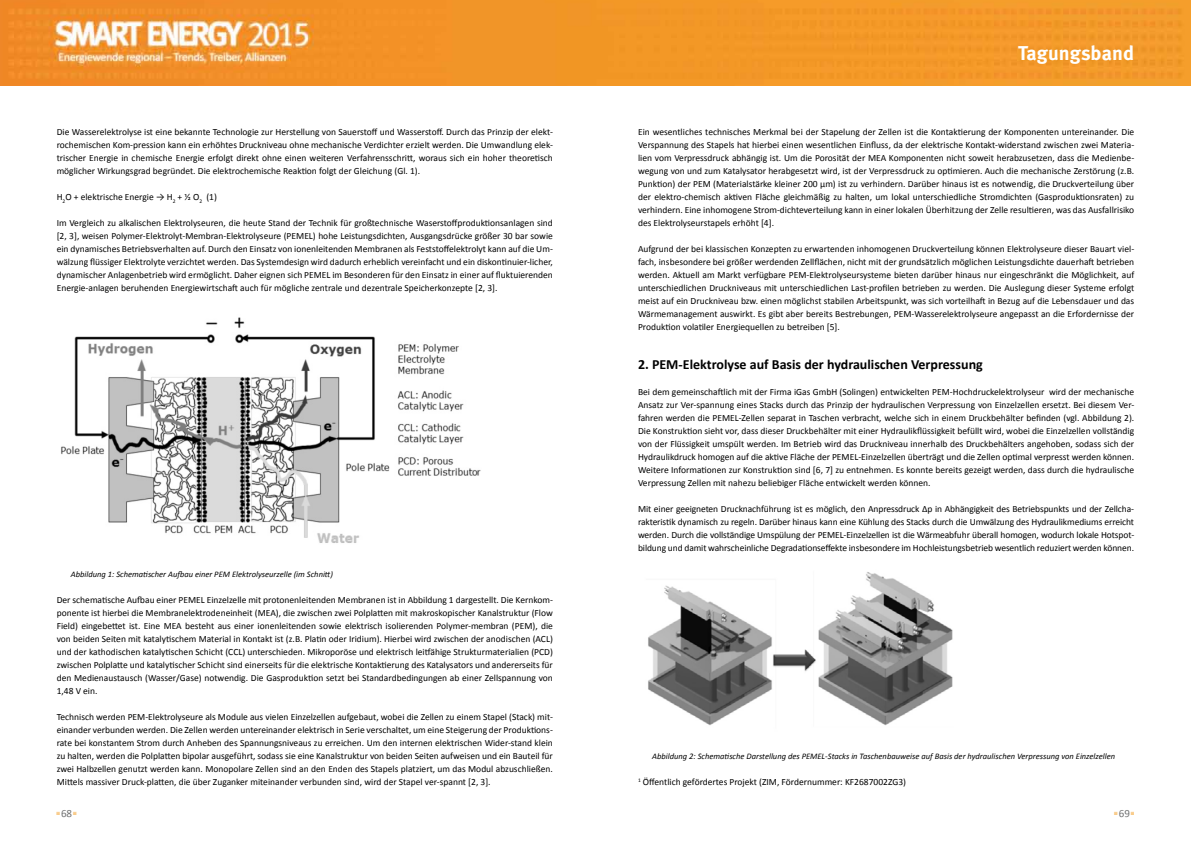
<style>
.page{position:relative;width:1191px;height:842px;background:#fff}
.page>*{position:absolute;margin:0;border:0;box-sizing:border-box;transform-origin:0 0}
.t1{font:35.5px "JD LED3";color:#f49f25}
.t2{font:20px "Meta Bold LF";letter-spacing:.005em;color:#fff}
.t3{font:700 14px "Calibri";color:#000}
.t4{font:11px "Calibri";color:#707172}
.t5{font:9.5px/13px "Calibri";color:#000;text-align:justify}
.t6{font:italic 8.5px "Calibri";color:#000}
</style>
<div class="page">
<img style="left:0;top:0;width:1191px;height:85px">
<img style="left:648px;top:572px;width:305px;height:154px">
<img style="left:61px;top:317px;width:420px;height:226px">
<p class="t5" style="left:57px;top:125px;width:498px">Die Wasserelektrolyse ist eine bekannte Technologie zur Herstellung von Sauerstoff und Wasserstoff. Durch das Prinzip der elekt&shy;rochemischen Kom-pression kann ein erhöhtes Druckniveau ohne mechanische Verdichter erzielt werden. Die Umwandlung elek&shy;trischer Energie in chemische Energie erfolgt direkt ohne einen weiteren Verfahrensschritt, woraus sich ein hoher theoretisch möglicher Wirkungsgrad begründet. Die elektrochemische Reaktion folgt der Gleichung (Gl. 1).</p>
<p class="t5" style="left:57px;top:190px;width:162px">H<sub>2</sub>O + elektrische Energie → H<sub>2</sub> + ½ O<sub>2</sub> (1)</p>
<p class="t5" style="left:57px;top:216px;width:498px">Im Vergleich zu alkalischen Elektrolyseuren, die heute Stand der Technik für großtechnische Waserstoffproduktionsanlagen sind [2, 3], weisen Polymer-Elektrolyt-Membran-Elektrolyseure (PEMEL) hohe Leistungsdichten, Ausgangsdrücke größer 30 bar sowie ein dynamisches Betriebsverhalten auf. Durch den Einsatz von ionenleitenden Membranen als Feststoffelektrolyt kann auf die Um&shy;wälzung flüssiger Elektrolyte verzichtet werden. Das Systemdesign wird dadurch erheblich vereinfacht und ein diskontinuier-licher, dynamischer Anlagenbetrieb wird ermöglicht. Daher eignen sich PEMEL im Besonderen für den Einsatz in einer auf fluktuierenden Energie-anlagen beruhenden Energiewirtschaft auch für mögliche zentrale und dezentrale Speicherkonzepte [2, 3].</p>
<p class="t6" style="left:71px;top:569px;width:263px">Abbildung 1: Schematischer Aufbau einer PEM Elektrolyseurzelle (im Schnitt)</p>
<p class="t5" style="left:57px;top:593px;width:498px">Der schematische Aufbau einer PEMEL Einzelzelle mit protonenleitenden Membranen ist in Abbildung 1 dargestellt. Die Kernkom&shy;ponente ist hierbei die Membranelektrodeneinheit (MEA), die zwischen zwei Polplatten mit makroskopischer Kanalstruktur (Flow Field) eingebettet ist. Eine MEA besteht aus einer ionenleitenden sowie elektrisch isolierenden Polymer-membran (PEM), die von beiden Seiten mit katalytischem Material in Kontakt ist (z.B. Platin oder Iridium). Hierbei wird zwischen der anodischen (ACL) und der kathodischen katalytischen Schicht (CCL) unterschieden. Mikroporöse und elektrisch leitfähige Strukturmaterialien (PCD) zwischen Polplatte und katalytischer Schicht sind einerseits für die elektrische Kontaktierung des Katalysators und andererseits für den Medienaustausch (Wasser/Gase) notwendig. Die Gasproduktion setzt bei Standardbedingungen ab einer Zellspannung von 1,48 V ein.</p>
<p class="t5" style="left:57px;top:710px;width:498px">Technisch werden PEM-Elektrolyseure als Module aus vielen Einzelzellen aufgebaut, wobei die Zellen zu einem Stapel (Stack) mit&shy;einander verbunden werden. Die Zellen werden untereinander elektrisch in Serie verschaltet, um eine Steigerung der Produktions&shy;rate bei konstantem Strom durch Anheben des Spannungsniveaus zu erreichen. Um den internen elektrischen Wider-stand klein zu halten, werden die Polplatten bipolar ausgeführt, sodass sie eine Kanalstruktur von beiden Seiten aufweisen und ein Bauteil für zwei Halbzellen genutzt werden kann. Monopolare Zellen sind an den Enden des Stapels platziert, um das Modul abzuschließen.<br>Mittels massiver Druck-platten, die über Zuganker miteinander verbunden sind, wird der Stapel ver-spannt [2, 3].</p>
<h2 class="t2" style="left:1018px;top:41px;width:118px">Tagungsband</h2>
<p class="t5" style="left:638px;top:125px;width:498px">Ein wesentliches technisches Merkmal bei der Stapelung der Zellen ist die Kontaktierung der Komponenten untereinander. Die Verspannung des Stapels hat hierbei einen wesentlichen Einfluss, da der elektrische Kontakt-widerstand zwischen zwei Materia&shy;lien vom Verpressdruck abhängig ist. Um die Porosität der MEA Komponenten nicht soweit herabzusetzen, dass die Medienbe&shy;wegung von und zum Katalysator herabgesetzt wird, ist der Verpressdruck zu optimieren. Auch die mechanische Zerstörung (z.B.<br>Punktion) der PEM (Materialstärke kleiner 200 µm) ist zu verhindern. Darüber hinaus ist es notwendig, die Druckverteilung über der elektro-chemisch aktiven Fläche gleichmäßig zu halten, um lokal unterschiedliche Stromdichten (Gasproduktionsraten) zu verhindern. Eine inhomogene Strom-dichteverteilung kann in einer lokalen Überhitzung der Zelle resultieren, was das Ausfallrisiko des Elektrolyseurstapels erhöht [4].</p>
<p class="t5" style="left:638px;top:242px;width:498px">Aufgrund der bei klassischen Konzepten zu erwartenden inhomogenen Druckverteilung können Elektrolyseure dieser Bauart viel&shy;fach, insbesondere bei größer werdenden Zellflächen, nicht mit der grundsätzlich möglichen Leistungsdichte dauerhaft betrieben werden. Aktuell am Markt verfügbare PEM-Elektrolyseursysteme bieten darüber hinaus nur eingeschränkt die Möglichkeit, auf unterschiedlichen Druckniveaus mit unterschiedlichen Last-profilen betrieben zu werden. Die Auslegung dieser Systeme erfolgt meist auf ein Druckniveau bzw. einen möglichst stabilen Arbeitspunkt, was sich vorteilhaft in Bezug auf die Lebensdauer und das Wärmemanagement auswirkt. Es gibt aber bereits Bestrebungen, PEM-Wasserelektrolyseure angepasst an die Erfordernisse der Produktion volatiler Energiequellen zu betreiben [5].</p>
<h3 class="t3" style="left:638px;top:356px;width:346px">2. PEM-Elektrolyse auf Basis der hydraulischen Verpressung</h3>
<p class="t5" style="left:638px;top:385px;width:498px">Bei dem gemeinschaftlich mit der Firma iGas GmbH (Solingen) entwickelten PEM-Hochdruckelektrolyseur wird der mechanische Ansatz zur Ver-spannung eines Stacks durch das Prinzip der hydraulischen Verpressung von Einzelzellen ersetzt. Bei diesem Ver&shy;fahren werden die PEMEL-Zellen separat in Taschen verbracht, welche sich in einem Druckbehälter befinden (vgl. Abbildung 2).<br>Die Konstruktion sieht vor, dass dieser Druckbehälter mit einer Hydraulikflüssigkeit befüllt wird, wobei die Einzelzellen vollständig von der Flüssigkeit umspült werden. Im Betrieb wird das Druckniveau innerhalb des Druckbehälters angehoben, sodass sich der Hydraulikdruck homogen auf die aktive Fläche der PEMEL-Einzelzellen überträgt und die Zellen optimal verpresst werden können.<br>Weitere Informationen zur Konstruktion sind [6, 7] zu entnehmen. Es konnte bereits gezeigt werden, dass durch die hydraulische Verpressung Zellen mit nahezu beliebiger Fläche entwickelt werden können.</p>
<p class="t5" style="left:638px;top:502px;width:498px">Mit einer geeigneten Drucknachführung ist es möglich, den Anpressdruck Δp in Abhängigkeit des Betriebspunkts und der Zellcha&shy;rakteristik dynamisch zu regeln. Darüber hinaus kann eine Kühlung des Stacks durch die Umwälzung des Hydraulikmediums erreicht werden. Durch die vollständige Umspülung der PEMEL-Einzelzellen ist die Wärmeabfuhr überall homogen, wodurch lokale Hotspot&shy;bildung und damit wahrscheinliche Degradationseffekte insbesondere im Hochleistungsbetrieb wesentlich reduziert werden können.</p>
<p class="t6" style="left:652px;top:751px;width:464px">Abbildung 2: Schematische Darstellung des PEMEL-Stacks in Taschenbauweise auf Basis der hydraulischen Verpressung von Einzelzellen</p>
<p class="t5" style="left:638px;top:775px;width:269px"><sup>1</sup> Öffentlich gefördertes Projekt (ZIM, Fördernummer: KF2687002ZG3)</p>
<p class="t4" style="left:61px;top:807px;width:13px">68</p>
<h1 class="t1" style="left:1113px;top:788px;width:24px">. .</h1>
<p class="t4" style="left:1118px;top:807px;width:13px">69</p>
<h1 class="t1" style="left:55px;top:788px;width:24px">. .</h1>
</div>
